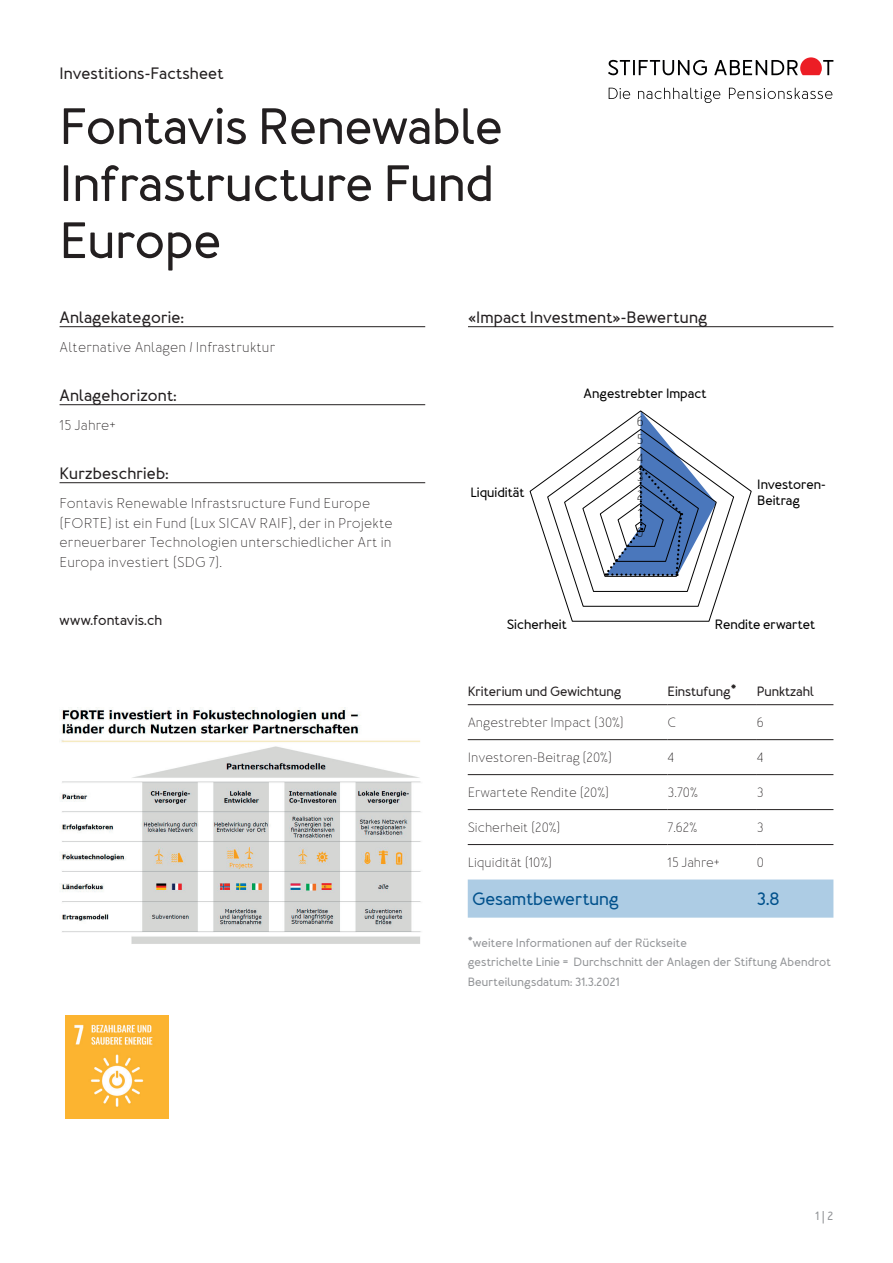
<style>
.page{position:relative;width:893px;height:1263px;background:#fff}
.page>*{position:absolute;margin:0;border:0;box-sizing:border-box;transform-origin:0 0}
.t1{font:700 51px/57px "Merlo Round";color:#231f20}
.t2{font:700 18px "Merlo Round";color:#01518c}
.t3{font:700 16.5px "Merlo Round";letter-spacing:.01em;color:#231f20}
.t4{font:300 14.25px/19.5px "Merlo Round";letter-spacing:.01em;color:#231f20}
.t5{font:700 14.25px "Merlo Round";letter-spacing:.01em;color:#231f20}
.t6{font:300 13.5px "Merlo Round";color:#231f20}
.t7{font:700 13.5px/16.2px "Merlo Round";color:#000001}
.t8{font:700 13.5px "Merlo Round";color:#231f20}
.t9{font:300 13.5px/18.5px "Merlo Round";color:#000001;text-align:justify}
.t10{font:700 12px/19.5px "Merlo Round";letter-spacing:.01em;color:#939598}
</style>
<div class="page">
<hr style="left:468px;top:326px;width:365px;height:1px;background:#231f20">
<hr style="left:60px;top:326px;width:365px;height:1px;background:#231f20">
<hr style="left:60px;top:404px;width:365px;height:1px;background:#231f20">
<hr style="left:60px;top:482px;width:365px;height:1px;background:#231f20">
<div style="left:468px;top:879px;width:365px;height:39px;background:#adcce4"></div>
<hr style="left:468px;top:704px;width:200px;height:1px;background:#231f20">
<hr style="left:668px;top:704px;width:89px;height:1px;background:#231f20">
<hr style="left:757px;top:704px;width:76px;height:1px;background:#231f20">
<hr style="left:468px;top:739px;width:200px;height:1px;background:#231f20">
<hr style="left:668px;top:739px;width:89px;height:1px;background:#231f20">
<hr style="left:757px;top:739px;width:76px;height:1px;background:#231f20">
<hr style="left:468px;top:774px;width:200px;height:1px;background:#231f20">
<hr style="left:668px;top:774px;width:89px;height:1px;background:#231f20">
<hr style="left:757px;top:774px;width:76px;height:1px;background:#231f20">
<hr style="left:468px;top:809px;width:200px;height:1px;background:#231f20">
<hr style="left:668px;top:809px;width:89px;height:1px;background:#231f20">
<hr style="left:757px;top:809px;width:76px;height:1px;background:#231f20">
<hr style="left:468px;top:844px;width:200px;height:1px;background:#231f20">
<hr style="left:668px;top:844px;width:89px;height:1px;background:#231f20">
<hr style="left:757px;top:844px;width:76px;height:1px;background:#231f20">
<svg style="left:530px;top:410px;width:222px;height:212px"></svg>
<img style="left:60px;top:708px;width:361px;height:236px">
<img style="left:65px;top:1015px;width:103px;height:103px">
<svg style="left:608px;top:60px;width:99px;height:15px"></svg>
<svg style="left:609px;top:88px;width:21px;height:11px"></svg>
<svg style="left:638px;top:88px;width:82px;height:15px"></svg>
<svg style="left:729px;top:88px;width:103px;height:11px"></svg>
<svg style="left:714px;top:57px;width:119px;height:18px"></svg>
<p class="t3" style="left:60px;top:63px;width:166px">Investitions-Factsheet</p>
<h1 class="t1" style="left:60px;top:101px;width:445px">Fontavis Renewable<br>Infrastructure Fund<br>Europe</h1>
<p class="t3" style="left:60px;top:307px;width:126px">Anlagekategorie:</p>
<p class="t3" style="left:468px;top:307px;width:241px">«Impact Investment»-Bewertung</p>
<p class="t4" style="left:60px;top:338px;width:217px">Alternative Anlagen / Infrastruktur</p>
<p class="t3" style="left:60px;top:385px;width:118px">Anlagehorizont:</p>
<p class="t4" style="left:60px;top:416px;width:58px">15 Jahre+</p>
<p class="t3" style="left:60px;top:463px;width:110px">Kurzbeschrieb:</p>
<p class="t4" style="left:60px;top:494px;width:335px">Fontavis Renewable Infrastsructure Fund Europe (FORTE) ist ein Fund (Lux SICAV RAIF), der in Projekte erneuerbarer Technologien unterschiedlicher Art in Europa investiert (SDG 7).</p>
<p class="t7" style="left:584px;top:386px;width:124px">Angestrebter Impact</p>
<p class="t9" style="left:637px;top:412px;width:9px">6<br>5<br>4<br>3<br>2<br>1<br>0</p>
<p class="t7" style="left:470px;top:485px;width:56px">Liquidität</p>
<p class="t7" style="left:757px;top:477px;width:70px">Investoren-<br>Beitrag</p>
<p class="t5" style="left:60px;top:611px;width:104px">www.fontavis.ch</p>
<p class="t7" style="left:507px;top:617px;width:62px">Sicherheit</p>
<p class="t7" style="left:715px;top:617px;width:102px">Rendite erwartet</p>
<p class="t8" style="left:468px;top:683px;width:155px">Kriterium und Gewichtung</p>
<p class="t8" style="left:668px;top:683px;width:70px">Einstufung*</p>
<p class="t8" style="left:757px;top:683px;width:59px">Punktzahl</p>
<p class="t6" style="left:468px;top:714px;width:158px">Angestrebter Impact (30%)</p>
<p class="t6" style="left:668px;top:714px;width:10px">C</p>
<p class="t6" style="left:757px;top:714px;width:9px">6</p>
<p class="t6" style="left:468px;top:749px;width:146px">Investoren-Beitrag (20%)</p>
<p class="t6" style="left:668px;top:749px;width:8px">4</p>
<p class="t6" style="left:757px;top:749px;width:8px">4</p>
<p class="t6" style="left:468px;top:784px;width:143px">Erwartete Rendite (20%)</p>
<p class="t6" style="left:668px;top:784px;width:32px">3.70%</p>
<p class="t6" style="left:757px;top:784px;width:8px">3</p>
<p class="t6" style="left:468px;top:819px;width:94px">Sicherheit (20%)</p>
<p class="t6" style="left:668px;top:819px;width:31px">7.62%</p>
<p class="t6" style="left:757px;top:819px;width:8px">3</p>
<p class="t6" style="left:468px;top:854px;width:86px">Liquidität (10%)</p>
<p class="t6" style="left:668px;top:854px;width:54px">15 Jahre+</p>
<p class="t6" style="left:757px;top:854px;width:9px">0</p>
<p class="t2" style="left:472px;top:888px;width:148px">Gesamtbewertung</p>
<p class="t2" style="left:757px;top:888px;width:24px">3.8</p>
<p class="t10" style="left:468px;top:934px;width:365px">*weitere Informationen auf der Rückseite<br>gestrichelte Linie = Durchschnitt der Anlagen der Stiftung Abendrot<br>Beurteilungsdatum: 31.3.2021</p>
<p class="t10" style="left:815px;top:1207px;width:20px">1 | 2</p>
</div>
